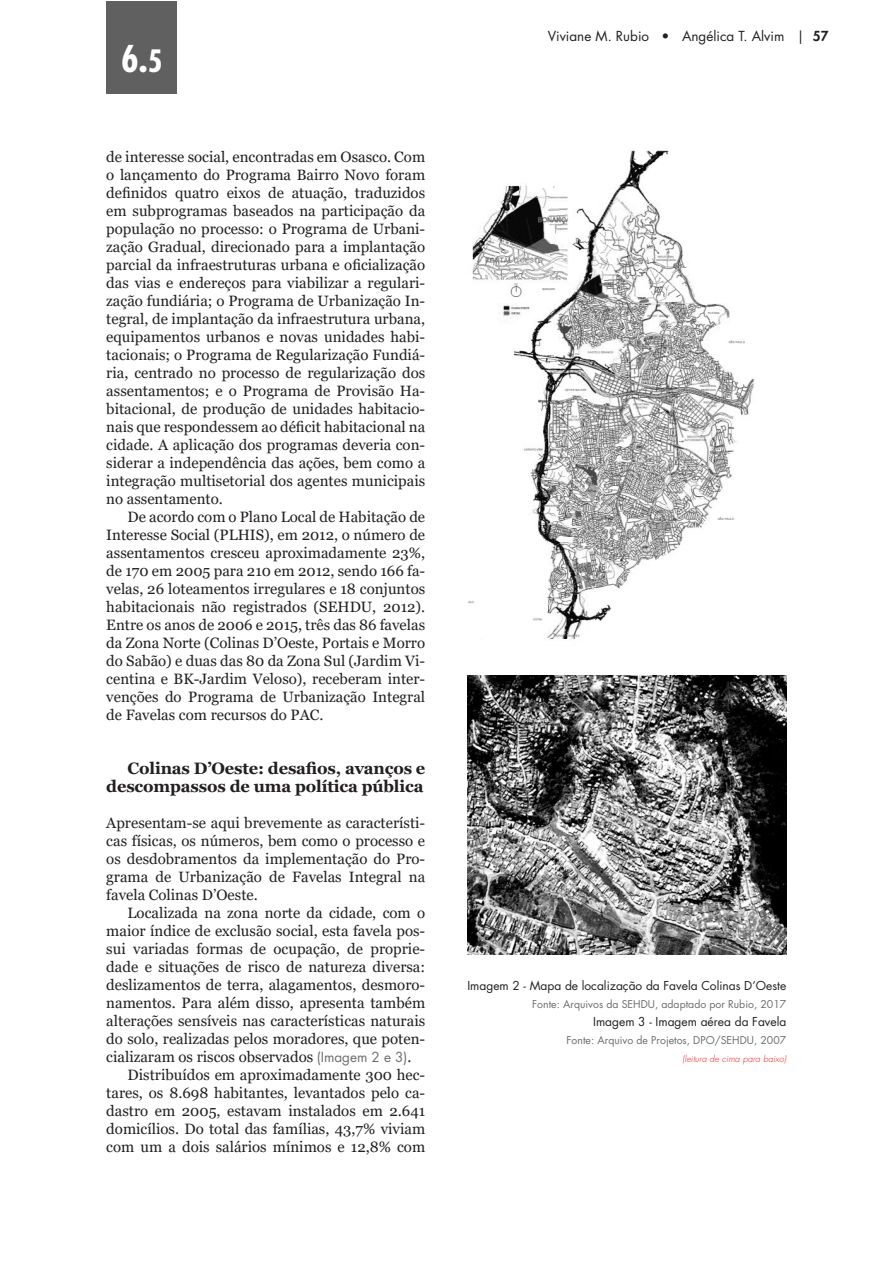
<style>
.page{position:relative;width:893px;height:1263px;background:#fff}
.page>*{position:absolute;margin:0;border:0;box-sizing:border-box;transform-origin:0 0}
.t1{font:700 condensed 36px "Futura Std";color:#fff}
.texto{font:700 16.5px/18px "Georgia";letter-spacing:-.01em;color:#231f20;text-align:right}
.texto-2{font:15px/18px "Georgia";color:#231f20;text-align:justify}
.t2{font:13.5px "Futura Std";color:#231f20}
.legendas{font:12px "Futura Std";color:#231f20}
.legendas-2{font:10.5px "Futura Std";color:#6b6d6e}
.legendas-3{font:italic 300 9px "Futura Std";color:#ee2123}
.s1{font-size:30px}
.s2{font-family:"Futura Std";font-size:13.5px;color:#6c6d6e}
.s3{font-weight:800}
</style>
<div class="page">
<div style="left:106px;top:1px;width:71px;height:93px;background:#606060"></div>
<img style="left:468px;top:150px;width:286px;height:489px">
<img style="left:467px;top:675px;width:319px;height:279px">
<h1 class="t1" style="left:121px;top:37px;width:43px">6.<span class="s1">5</span></h1>
<p class="texto-2" style="left:106px;top:148px;width:320px">de interesse social, encontradas em Osasco. Com o lançamento do Programa Bairro Novo foram definidos quatro eixos de atuação, traduzidos em subprogramas baseados na participação da população no processo: o Programa de Urbani&shy;zação Gradual, direcionado para a implantação parcial da infraestruturas urbana e oficialização das vias e endereços para viabilizar a regulari&shy;zação fundiária; o Programa de Urbanização In&shy;tegral, de implantação da infraestrutura urbana, equipamentos urbanos e novas unidades habi&shy;tacionais; o Programa de Regularização Fundiá&shy;ria, centrado no processo de regularização dos assentamentos; e o Programa de Provisão Ha&shy;bitacional, de produção de unidades habitacio&shy;nais que respondessem ao déficit habitacional na cidade. A aplicação dos programas deveria con&shy;siderar a independência das ações, bem como a integração multisetorial dos agentes municipais no assentamento.</p>
<p class="texto-2" style="left:106px;top:508px;width:320px;text-indent:21px">De acordo com o Plano Local de Habitação de Interesse Social (PLHIS), em 2012, o número de assentamentos cresceu aproximadamente 23%, de 170 em 2005 para 210 em 2012, sendo 166 fa&shy;velas, 26 loteamentos irregulares e 18 conjuntos habitacionais não registrados (SEHDU, 2012).<br>Entre os anos de 2006 e 2015, três das 86 favelas da Zona Norte (Colinas D’Oeste, Portais e Morro do Sabão) e duas das 80 da Zona Sul (Jardim Vi&shy;centina e BK-Jardim Veloso), receberam inter&shy;venções do Programa de Urbanização Integral de Favelas com recursos do PAC.</p>
<p class="texto" style="left:106px;top:759px;width:320px">Colinas D’Oeste: desafios, avanços e descompassos de uma política pública</p>
<p class="texto-2" style="left:106px;top:814px;width:320px">Apresentam-se aqui brevemente as característi&shy;cas físicas, os números, bem como o processo e os desdobramentos da implementação do Pro&shy;grama de Urbanização de Favelas Integral na favela Colinas D’Oeste.</p>
<p class="texto-2" style="left:106px;top:904px;width:320px;text-indent:21px">Localizada na zona norte da cidade, com o maior índice de exclusão social, esta favela pos&shy;sui variadas formas de ocupação, de proprie&shy;dade e situações de risco de natureza diversa: deslizamentos de terra, alagamentos, desmoro&shy;namentos. Para além disso, apresenta também alterações sensíveis nas características naturais do solo, realizadas pelos moradores, que poten&shy;cializaram os riscos observados <span class="s2">(Imagem 2 e 3)</span>.</p>
<p class="texto-2" style="left:106px;top:1066px;width:320px;text-indent:21px">Distribuídos em aproximadamente 300 hec&shy;tares, os 8.698 habitantes, levantados pelo ca&shy;dastro em 2005, estavam instalados em 2.641 domicílios. Do total das famílias, 43,7% viviam com um a dois salários mínimos e 12,8% com</p>
<p class="t2" style="left:548px;top:28px;width:282px">Viviane M. Rubio • Angélica T. Alvim | <span class="s3">57</span></p>
<p class="legendas" style="left:467px;top:978px;width:320px">Imagem 2 - Mapa de localização da Favela Colinas D’Oeste</p>
<p class="legendas-2" style="left:532px;top:997px;width:256px">Fonte: Arquivos da SEHDU, adaptado por Rubio, 2017</p>
<p class="legendas" style="left:593px;top:1014px;width:195px">Imagem 3 - Imagem aérea da Favela</p>
<p class="legendas-2" style="left:567px;top:1033px;width:221px">Fonte: Arquivo de Projetos, DPO/SEHDU, 2007</p>
<p class="legendas-3" style="left:682px;top:1053px;width:105px">(leitura de cima para baixo)</p>
</div>
